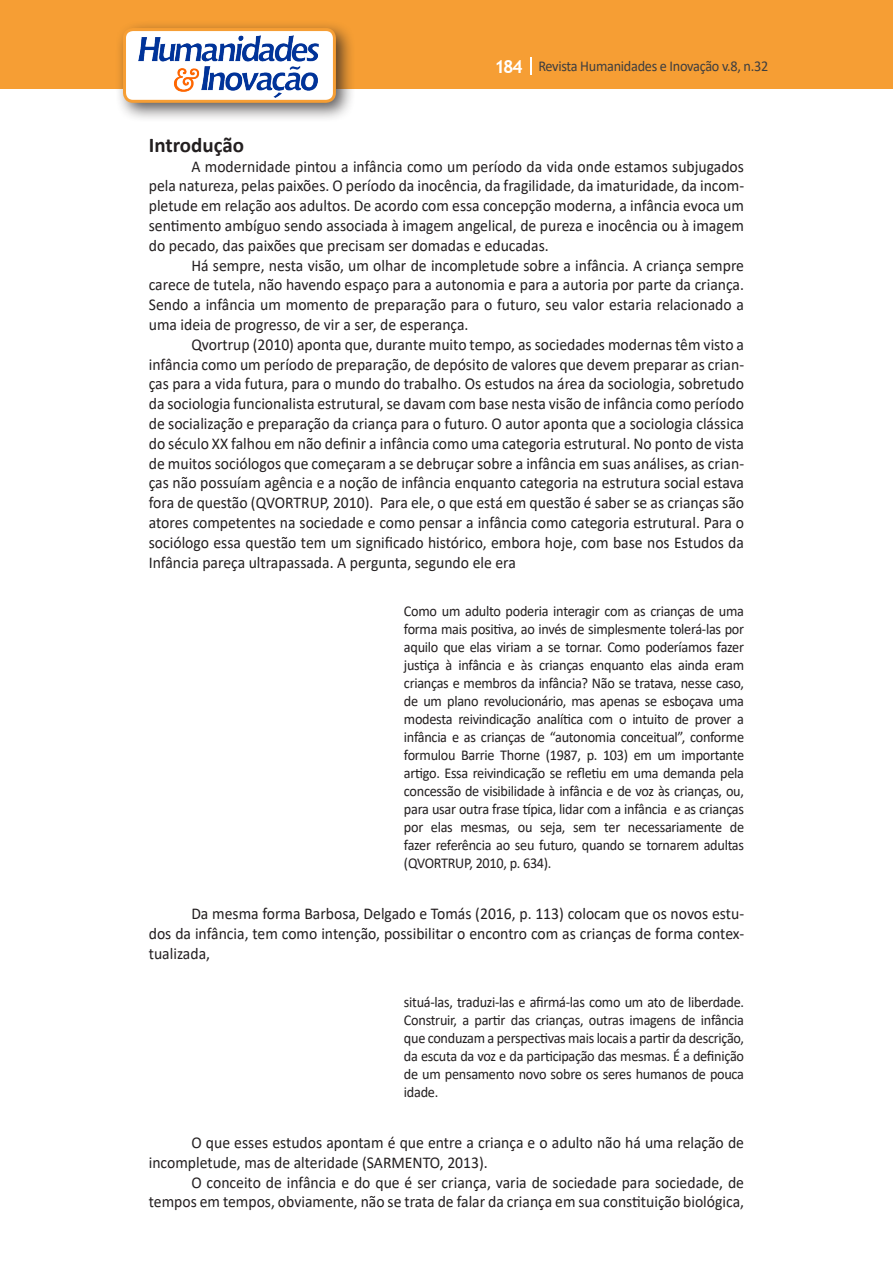
<style>
.page{position:relative;width:893px;height:1263px;background:#fff}
.page>*{position:absolute;margin:0;border:0;box-sizing:border-box;transform-origin:0 0}
.Titulo_2{font:700 21px "Calibri";color:#231f20}
.Texto{font:16.5px/19.8px "Calibri";color:#231f20;text-align:justify;scale:.95 1}
.citacao{font:15px/18px "Calibri";letter-spacing:-.02em;color:#231f20;text-align:justify;scale:.95 1}
.t1{font:15px "Calibri";letter-spacing:-.02em;color:#3e3e3f;scale:.95 1}
.s1{font-family:"Trebuchet MS";font-weight:700;font-size:18px;color:#fff}
</style>
<div class="page">
<div style="left:0;top:0;width:893px;height:88px;background:#f69e34"></div>
<svg style="left:530px;top:57px;width:2px;height:18px"></svg>
<div style="left:115px;top:20px;width:241px;height:103px;background:#231f20;opacity:.75"></div>
<div style="left:125px;top:30px;width:209px;height:71px;background:#fff;border-radius:9px"></div>
<img style="left:138px;top:35px;width:181px;height:62px">
<div style="left:123px;top:28px;width:213px;height:75px;border:3px solid #f69e34;border-radius:9px"></div>
<p class="t1" style="left:495px;top:56px;width:290px"><span class="s1">184</span> Revista Humanidades e Inovação v.8, n.32</p>
<p class="Titulo_2" style="left:149px;top:130px;width:97px">Introdução</p>
<p class="Texto" style="left:149px;top:156px;width:628px;text-indent:43px">A modernidade pintou a infância como um período da vida onde estamos subjugados pela natureza, pelas paixões. O período da inocência, da fragilidade, da imaturidade, da incom&shy;pletude em relação aos adultos. De acordo com essa concepção moderna, a infância evoca um sentimento ambíguo sendo associada à imagem angelical, de pureza e inocência ou à imagem do pecado, das paixões que precisam ser domadas e educadas.</p>
<p class="Texto" style="left:149px;top:255px;width:628px;text-indent:43px">Há sempre, nesta visão, um olhar de incompletude sobre a infância. A criança sempre carece de tutela, não havendo espaço para a autonomia e para a autoria por parte da criança.<br>Sendo a infância um momento de preparação para o futuro, seu valor estaria relacionado a uma ideia de progresso, de vir a ser, de esperança.</p>
<p class="Texto" style="left:149px;top:334px;width:628px;text-indent:43px">Qvortrup (2010) aponta que, durante muito tempo, as sociedades modernas têm visto a infância como um período de preparação, de depósito de valores que devem preparar as crian&shy;ças para a vida futura, para o mundo do trabalho. Os estudos na área da sociologia, sobretudo da sociologia funcionalista estrutural, se davam com base nesta visão de infância como período de socialização e preparação da criança para o futuro. O autor aponta que a sociologia clássica do século XX falhou em não definir a infância como uma categoria estrutural. No ponto de vista de muitos sociólogos que começaram a se debruçar sobre a infância em suas análises, as crian&shy;ças não possuíam agência e a noção de infância enquanto categoria na estrutura social estava fora de questão (QVORTRUP, 2010). Para ele, o que está em questão é saber se as crianças são atores competentes na sociedade e como pensar a infância como categoria estrutural. Para o sociólogo essa questão tem um significado histórico, embora hoje, com base nos Estudos da Infância pareça ultrapassada. A pergunta, segundo ele era</p>
<p class="citacao" style="left:404px;top:602px;width:360px">Como um adulto poderia interagir com as crianças de uma forma mais positiva, ao invés de simplesmente tolerá-las por aquilo que elas viriam a se tornar. Como poderíamos fazer justiça à infância e às crianças enquanto elas ainda eram crianças e membros da infância? Não se tratava, nesse caso, de um plano revolucionário, mas apenas se esboçava uma modesta reivindicação analítica com o intuito de prover a infância e as crianças de “autonomia conceitual”, conforme formulou Barrie Thorne (1987, p. 103) em um importante artigo. Essa reivindicação se refletiu em uma demanda pela concessão de visibilidade à infância e de voz às crianças, ou, para usar outra frase típica, lidar com a infância e as crianças por elas mesmas, ou seja, sem ter necessariamente de fazer referência ao seu futuro, quando se tornarem adultas (QVORTRUP, 2010, p. 634).</p>
<p class="Texto" style="left:149px;top:903px;width:628px;text-indent:43px">Da mesma forma Barbosa, Delgado e Tomás (2016, p. 113) colocam que os novos estu&shy;dos da infância, tem como intenção, possibilitar o encontro com as crianças de forma contex&shy;tualizada,</p>
<p class="citacao" style="left:404px;top:993px;width:360px">situá-las, traduzi-las e afirmá-las como um ato de liberdade.<br>Construir, a partir das crianças, outras imagens de infância que conduzam a perspectivas mais locais a partir da descrição, da escuta da voz e da participação das mesmas. É a definição de um pensamento novo sobre os seres humanos de pouca idade.</p>
<p class="Texto" style="left:149px;top:1132px;width:628px;text-indent:43px">O que esses estudos apontam é que entre a criança e o adulto não há uma relação de incompletude, mas de alteridade (SARMENTO, 2013).</p>
<p class="Texto" style="left:149px;top:1172px;width:628px;text-align:right">O conceito de infância e do que é ser criança, varia de sociedade para sociedade, de tempos em tempos, obviamente, não se trata de falar da criança em sua constituição biológica,</p>
</div>
